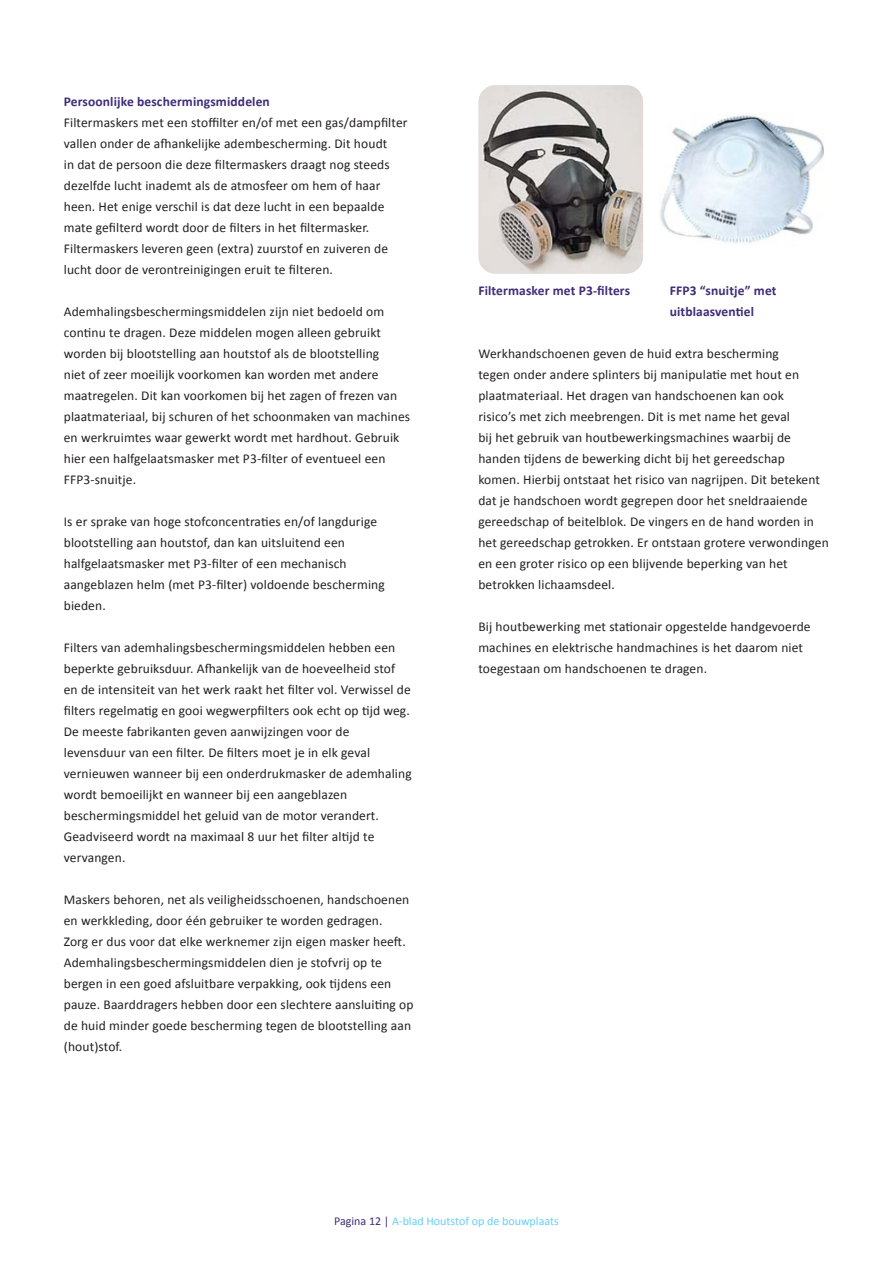
<style>
.page{position:relative;width:893px;height:1263px;background:#fff}
.page>*{position:absolute;margin:0;border:0;box-sizing:border-box;transform-origin:0 0}
.t1{font:13.5px/21px "Calibri";letter-spacing:.01em;color:#231f20}
.t2{font:700 13.5px/21px "Calibri";letter-spacing:.01em;color:#402c77}
.t3{font:12px "Calibri";color:#67cef5}
.s1{color:#402c77}
</style>
<div class="page">
<img style="left:478px;top:85px;width:165px;height:189px">
<img style="left:660px;top:113px;width:164px;height:130px">
<p class="t2" style="left:64px;top:90px;width:208px">Persoonlijke beschermingsmiddelen</p>
<p class="t1" style="left:64px;top:111px;width:345px">Filtermaskers met een stoffilter en/of met een gas/dampfilter vallen onder de afhankelijke adembescherming. Dit houdt<br>in dat de persoon die deze filtermaskers draagt nog steeds dezelfde lucht inademt als de atmosfeer om hem of haar heen. Het enige verschil is dat deze lucht in een bepaalde mate gefilterd wordt door de filters in het filtermasker.<br>Filtermaskers leveren geen (extra) zuurstof en zuiveren de lucht door de verontreinigingen eruit te filteren.</p>
<p class="t1" style="left:64px;top:300px;width:348px">Ademhalingsbeschermingsmiddelen zijn niet bedoeld om continu te dragen. Deze middelen mogen alleen gebruikt worden bij blootstelling aan houtstof als de blootstelling<br>niet of zeer moeilijk voorkomen kan worden met andere maatregelen. Dit kan voorkomen bij het zagen of frezen van plaatmateriaal, bij schuren of het schoonmaken van machines en werkruimtes waar gewerkt wordt met hardhout. Gebruik hier een halfgelaatsmasker met P3-filter of eventueel een FFP3-snuitje.</p>
<p class="t1" style="left:64px;top:511px;width:323px">Is er sprake van hoge stofconcentraties en/of langdurige blootstelling aan houtstof, dan kan uitsluitend een halfgelaatsmasker met P3-filter of een mechanisch aangeblazen helm (met P3-filter) voldoende bescherming bieden.</p>
<p class="t1" style="left:64px;top:637px;width:349px">Filters van ademhalingsbeschermingsmiddelen hebben een beperkte gebruiksduur. Afhankelijk van de hoeveelheid stof en de intensiteit van het werk raakt het filter vol. Verwissel de filters regelmatig en gooi wegwerpfilters ook echt op tijd weg.<br>De meeste fabrikanten geven aanwijzingen voor de levensduur van een filter. De filters moet je in elk geval vernieuwen wanneer bij een onderdrukmasker de ademhaling wordt bemoeilijkt en wanneer bij een aangeblazen beschermingsmiddel het geluid van de motor verandert.<br>Geadviseerd wordt na maximaal 8 uur het filter altijd te vervangen.</p>
<p class="t1" style="left:64px;top:889px;width:351px">Maskers behoren, net als veiligheidsschoenen, handschoenen en werkkleding, door één gebruiker te worden gedragen.<br>Zorg er dus voor dat elke werknemer zijn eigen masker heeft.<br>Ademhalingsbeschermingsmiddelen dien je stofvrij op te bergen in een goed afsluitbare verpakking, ook tijdens een pauze. Baarddragers hebben door een slechtere aansluiting op de huid minder goede bescherming tegen de blootstelling aan (hout)stof.</p>
<p class="t2" style="left:478px;top:279px;width:153px">Filtermasker met P3-filters</p>
<p class="t2" style="left:670px;top:279px;width:108px">FFP3 “snuitje” met uitblaasventiel</p>
<p class="t1" style="left:478px;top:342px;width:352px">Werkhandschoenen geven de huid extra bescherming<br>tegen onder andere splinters bij manipulatie met hout en plaatmateriaal. Het dragen van handschoenen kan ook<br>risico’s met zich meebrengen. Dit is met name het geval<br>bij het gebruik van houtbewerkingsmachines waarbij de handen tijdens de bewerking dicht bij het gereedschap komen. Hierbij ontstaat het risico van nagrijpen. Dit betekent dat je handschoen wordt gegrepen door het sneldraaiende gereedschap of beitelblok. De vingers en de hand worden in het gereedschap getrokken. Er ontstaan grotere verwondingen en een groter risico op een blijvende beperking van het betrokken lichaamsdeel.</p>
<p class="t1" style="left:478px;top:615px;width:334px">Bij houtbewerking met stationair opgestelde handgevoerde machines en elektrische handmachines is het daarom niet toegestaan om handschoenen te dragen.</p>
<p class="t3" style="left:334px;top:1213px;width:226px"><span class="s1">Pagina 12 |</span> A-blad Houtstof op de bouwplaats</p>
</div>
